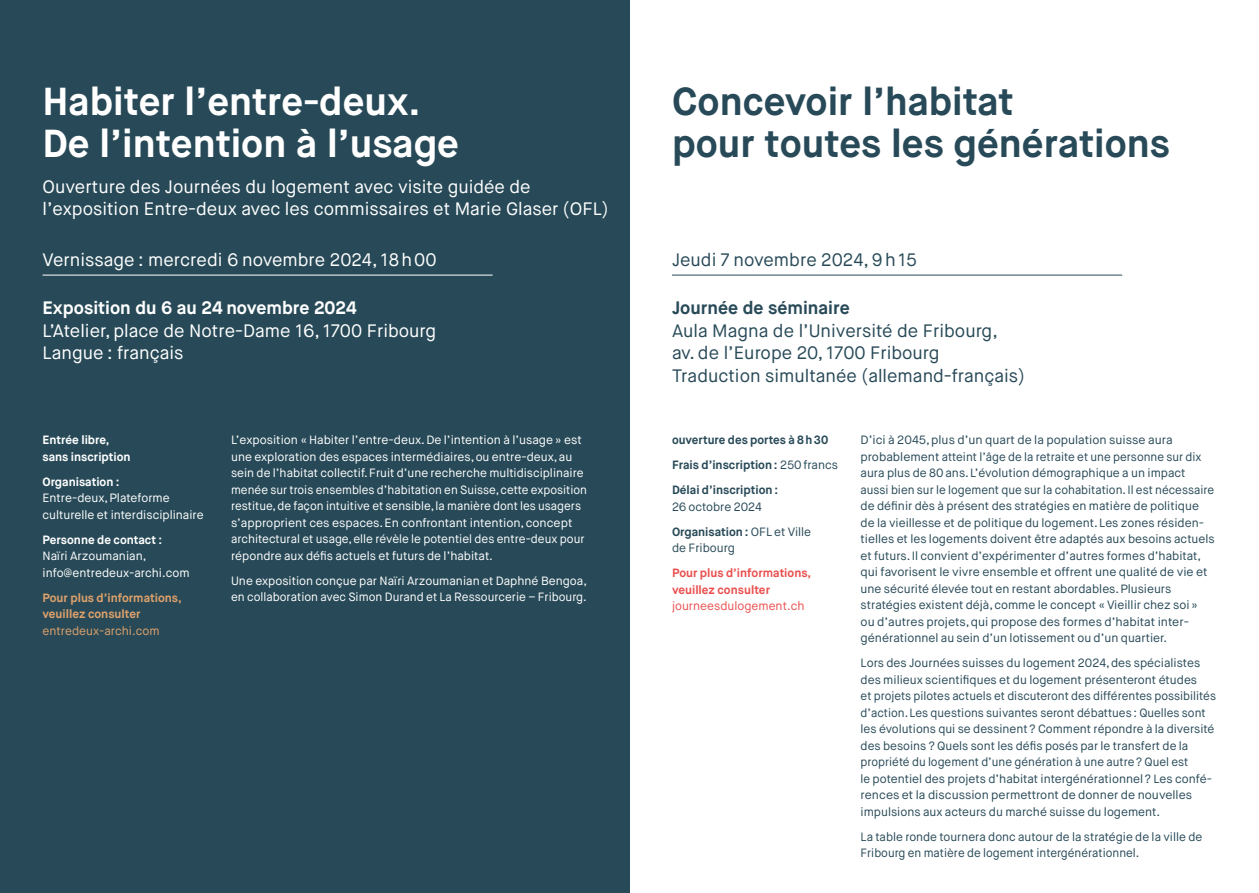
<style>
.page{position:relative;width:1259px;height:893px;background:#fff}
.page>*{position:absolute;margin:0;border:0;box-sizing:border-box;transform-origin:0 0}
.t1{font:700 39px/42px "Maison Neue";color:#284a58}
.t2{font:700 39px/42px "Maison Neue";color:#fff}
.t3{font:18px/22.5px "Maison Neue";color:#fff}
.t4{font:18px/22.5px "Maison Neue";color:#284a58}
.t5{font:700 18px "Maison Neue";color:#fff}
.t6{font:700 18px "Maison Neue";color:#284a58}
.t7{font:12px/16.5px "Maison Neue";color:#284a58}
.t8{font:12px/16.5px "Maison Neue";color:#fff}
.t9{font:700 12px/25px "Maison Neue";color:#284a58}
.t10{font:700 12px/16.5px "Maison Neue";color:#fff}
.t11{font:700 12px/16.5px "Maison Neue";color:#ea5050}
.t12{font:700 12px/16.5px "Maison Neue";color:#dea16b}
.t13{font:12px "Maison Neue";color:#ea5050}
.t14{font:12px "Maison Neue";color:#dea16b}
.s1{font-weight:400}
.s2{font-weight:700}
</style>
<div class="page">
<div style="left:0;top:0;width:629px;height:893px;background:#284a58"></div>
<hr style="left:672px;top:275px;width:450px;height:1px;background:#284a58">
<hr style="left:43px;top:275px;width:450px;height:1px;background:#fff">
<h1 class="t2" style="left:43px;top:81px;width:418px">Habiter l’entre-deux.<br>De l’intention à l’usage</h1>
<h2 class="t3" style="left:43px;top:175px;width:568px">Ouverture des Journées du logement avec visite guidée de l’exposition Entre-deux avec les commissaires et Marie Glaser (OFL)</h2>
<h2 class="t3" style="left:43px;top:249px;width:395px">Vernissage : mercredi 6 novembre 2024, 18h00</h2>
<h2 class="t5" style="left:43px;top:297px;width:316px">Exposition du 6 au 24 novembre 2024</h2>
<h2 class="t3" style="left:43px;top:319px;width:395px">L’Atelier, place de Notre-Dame 16, 1700 Fribourg<br>Langue : français</h2>
<p class="t10" style="left:43px;top:432px;width:90px">Entrée libre, sans inscription</p>
<p class="t10" style="left:43px;top:473px;width:79px">Organisation :</p>
<p class="t8" style="left:43px;top:490px;width:163px">Entre-deux, Plateforme culturelle et interdisciplinaire</p>
<p class="t10" style="left:43px;top:531px;width:121px">Personne de contact :</p>
<p class="t8" style="left:43px;top:548px;width:149px">Naïri Arzoumanian, info@entredeux-archi.com</p>
<p class="t12" style="left:43px;top:589px;width:141px">Pour plus d’informations, veuillez consulter</p>
<p class="t14" style="left:43px;top:623px;width:119px">entredeux-archi.com</p>
<p class="t8" style="left:231px;top:432px;width:357px">L’exposition « Habiter l’entre-deux. De l’intention à l’usage » est une exploration des espaces intermédiaires, ou entre-deux, au sein de l’habitat collectif. Fruit d’une recherche multidisciplinaire menée sur trois ensembles d’habitation en Suisse, cette exposition restitue, de façon intuitive et sensible, la manière dont les usagers s’approprient ces espaces. En confrontant intention, concept architectural et usage, elle révèle le potentiel des entre-deux pour répondre aux défis actuels et futurs de l’habitat.</p>
<p class="t8" style="left:231px;top:572px;width:357px">Une exposition conçue par Naïri Arzoumanian et Daphné Bengoa, en collaboration avec Simon Durand et La Ressourcerie – Fribourg.</p>
<h1 class="t1" style="left:672px;top:81px;width:499px">Concevoir l’habitat<br>pour toutes les générations</h1>
<h2 class="t4" style="left:672px;top:249px;width:246px">Jeudi 7 novembre 2024, 9h15</h2>
<h2 class="t6" style="left:672px;top:297px;width:179px">Journée de séminaire</h2>
<h2 class="t4" style="left:672px;top:319px;width:355px">Aula Magna de l’Université de Fribourg, av. de l’Europe 20, 1700 Fribourg<br>Traduction simultanée (allemand-français)</h2>
<p class="t9" style="left:672px;top:427px;width:167px">ouverture des portes à 8h30<br>Frais d’inscription : <span class="s1">250 francs<br></span>Délai d’inscription :</p>
<p class="t7" style="left:672px;top:494px;width:141px;line-height:25px">26 octobre 2024<br><span class="s2">Organisation :</span> OFL et Ville</p>
<p class="t7" style="left:672px;top:540px;width:64px">de Fribourg</p>
<p class="t11" style="left:672px;top:565px;width:141px">Pour plus d’informations, veuillez consulter</p>
<p class="t13" style="left:672px;top:598px;width:134px">journeesdulogement.ch</p>
<p class="t7" style="left:860px;top:432px;width:356px">D’ici à 2045, plus d’un quart de la population suisse aura probablement atteint l’âge de la retraite et une personne sur dix aura plus de 80 ans. L’évolution démographique a un impact aussi bien sur le logement que sur la cohabitation. Il est nécessaire de définir dès à présent des stratégies en matière de politique de la vieillesse et de politique du logement. Les zones résiden&shy;tielles et les logements doivent être adaptés aux besoins actuels et futurs. Il convient d’expérimenter d’autres formes d’habitat, qui favorisent le vivre ensemble et offrent une qualité de vie et une sécurité élevée tout en restant abordables. Plusieurs stratégies existent déjà, comme le concept « Vieillir chez soi » ou d’autres projets, qui propose des formes d’habitat inter&shy;générationnel au sein d’un lotissement ou d’un quartier.</p>
<p class="t7" style="left:860px;top:655px;width:357px">Lors des Journées suisses du logement 2024, des spécialistes des milieux scientifiques et du logement présenteront études<br>et projets pilotes actuels et discuteront des différentes possibilités d’action. Les questions suivantes seront débattues : Quelles sont les évolutions qui se dessinent ? Comment répondre à la diversité des besoins ? Quels sont les défis posés par le transfert de la propriété du logement d’une génération à une autre ? Quel est<br>le potentiel des projets d’habitat intergénérationnel ? Les confé&shy;rences et la discussion permettront de donner de nouvelles impulsions aux acteurs du marché suisse du logement.</p>
<p class="t7" style="left:860px;top:828px;width:343px">La table ronde tournera donc autour de la stratégie de la ville de<br>Fribourg en matière de logement intergénérationnel.</p>
</div>
